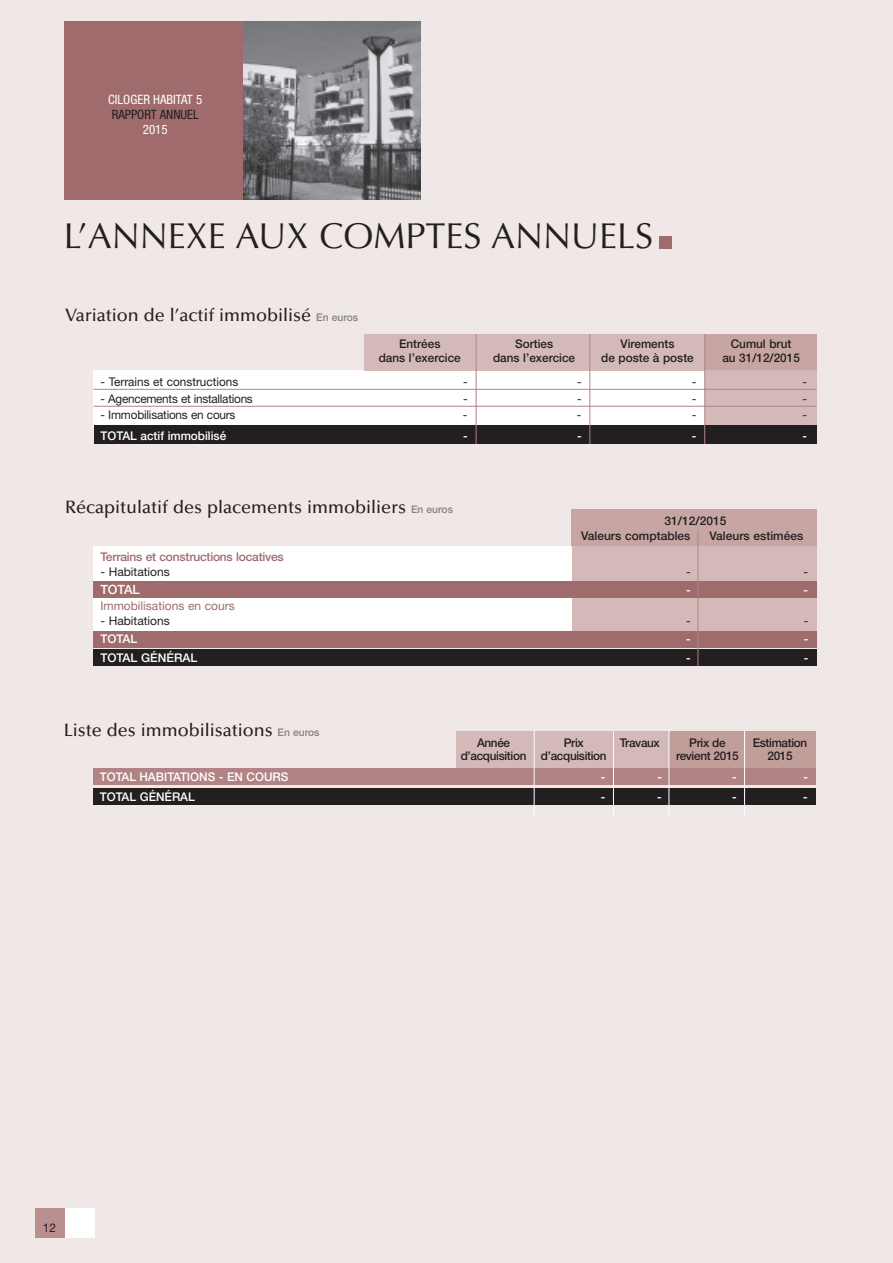
<style>
.page{position:relative;width:893px;height:1263px;background:#f0e7e7}
.page>*{position:absolute;margin:0;border:0;box-sizing:border-box;transform-origin:0 0}
.t1{font:36px "Optima";color:#231f20}
.t2{font:500 18px "Optima";color:#231f20}
.t3{font:condensed 12.9px "Helvetica Neue";color:#fff}
.t4{font:condensed 12.9px "Helvetica Neue";color:#231f20}
.t5{font:500 12.75px "Helvetica Neue";color:#fff}
.t6{font:500 12px "Helvetica Neue";color:#231f20}
.t7{font:12px "Helvetica Neue";letter-spacing:-.015em;color:#231f20}
.t8{font:500 12px "Helvetica Neue";color:#fff}
.t9{font:500 12px "Helvetica Neue";letter-spacing:-.03em;color:#231f20}
.t10{font:500 12px "Helvetica Neue";letter-spacing:-.015em;color:#9f6b6d}
.t11{font:12px "Helvetica Neue";color:#9f6b6d}
.s1{font-family:"Helvetica Neue";font-size:10.5px;color:#808285}
</style>
<div class="page">
<div style="left:571px;top:509px;width:246px;height:38px;background:#c6a5a2"></div>
<div style="left:571px;top:547px;width:246px;height:84px;background:#d3b9b7"></div>
<div style="left:705px;top:334px;width:111px;height:36px;background:#c6a5a2"></div>
<div style="left:704px;top:370px;width:112px;height:63px;background:#d3b9b7"></div>
<div style="left:94px;top:370px;width:611px;height:56px;background:#fff"></div>
<div style="left:364px;top:334px;width:341px;height:36px;background:#d3b9b7"></div>
<hr style="left:94px;top:406px;width:722px;height:1px;background:#b18384">
<hr style="left:94px;top:389px;width:722px;height:1px;background:#b18384">
<div style="left:94px;top:426px;width:722px;height:18px;background:#231f20"></div>
<hr style="left:476px;top:334px;width:1px;height:110px;background:#b18384">
<hr style="left:589px;top:334px;width:1px;height:110px;background:#b18384">
<hr style="left:704px;top:334px;width:1px;height:110px;background:#b18384">
<div style="left:94px;top:547px;width:478px;height:84px;background:#fff"></div>
<div style="left:94px;top:631px;width:723px;height:17px;background:#9f6b6d"></div>
<div style="left:94px;top:581px;width:723px;height:17px;background:#9f6b6d"></div>
<div style="left:94px;top:649px;width:723px;height:17px;background:#231f20"></div>
<hr style="left:698px;top:530px;width:1px;height:136px;background:#b18384">
<img style="left:242px;top:21px;width:179px;height:179px">
<div style="left:64px;top:21px;width:178px;height:179px;background:#9f6b6d"></div>
<div style="left:35px;top:1208px;width:30px;height:29px;background:#b98f8f"></div>
<div style="left:65px;top:1208px;width:29px;height:29px;background:#fff"></div>
<div style="left:659px;top:236px;width:12px;height:13px;background:#9f6b6d"></div>
<div style="left:456px;top:731px;width:213px;height:37px;background:#d3b9b7"></div>
<div style="left:669px;top:731px;width:147px;height:38px;background:#c29e9b"></div>
<div style="left:94px;top:788px;width:722px;height:17px;background:#231f20"></div>
<div style="left:94px;top:768px;width:722px;height:17px;background:#b18384"></div>
<hr style="left:744px;top:731px;width:1px;height:84px;background:#fff">
<hr style="left:669px;top:730px;width:1px;height:86px;background:#fff">
<hr style="left:613px;top:731px;width:1px;height:85px;background:#fff">
<hr style="left:534px;top:731px;width:1px;height:85px;background:#fff">
<p class="t3" style="left:108px;top:94px;width:96px">CILOGER HABITAT 5</p>
<p class="t4" style="left:112px;top:109px;width:89px">RAPPORT ANNUEL</p>
<p class="t3" style="left:143px;top:124px;width:26px">2015</p>
<h1 class="t1" style="left:64px;top:221px;width:591px">L’ANNEXE AUX COMPTES ANNUELS</h1>
<h2 class="t2" style="left:65px;top:308px;width:294px">Variation de l’actif immobilisé <span class="s1">En euros</span></h2>
<p class="t6" style="left:399px;top:339px;width:43px">Entrées</p>
<p class="t6" style="left:515px;top:339px;width:40px">Sorties</p>
<p class="t6" style="left:620px;top:339px;width:56px">Virements</p>
<p class="t6" style="left:731px;top:339px;width:62px">Cumul brut</p>
<p class="t6" style="left:379px;top:353px;width:84px">dans l’exercice</p>
<p class="t6" style="left:493px;top:353px;width:84px">dans l’exercice</p>
<p class="t6" style="left:601px;top:353px;width:94px">de poste à poste</p>
<p class="t6" style="left:722px;top:353px;width:79px">au 31/12/2015</p>
<p class="t7" style="left:101px;top:378px;width:139px">- Terrains et constructions</p>
<p class="t7" style="left:463px;top:378px;width:6px">-</p>
<p class="t7" style="left:577px;top:378px;width:6px">-</p>
<p class="t7" style="left:692px;top:378px;width:6px">-</p>
<p class="t7" style="left:802px;top:378px;width:6px">-</p>
<p class="t7" style="left:101px;top:394px;width:154px">- Agencements et installations</p>
<p class="t7" style="left:463px;top:394px;width:6px">-</p>
<p class="t7" style="left:577px;top:394px;width:6px">-</p>
<p class="t7" style="left:692px;top:394px;width:6px">-</p>
<p class="t7" style="left:802px;top:394px;width:6px">-</p>
<p class="t7" style="left:101px;top:411px;width:136px">- Immobilisations en cours</p>
<p class="t7" style="left:463px;top:411px;width:6px">-</p>
<p class="t7" style="left:577px;top:411px;width:6px">-</p>
<p class="t7" style="left:692px;top:411px;width:6px">-</p>
<p class="t7" style="left:802px;top:411px;width:6px">-</p>
<p class="t8" style="left:101px;top:431px;width:127px">TOTAL actif immobilisé</p>
<p class="t8" style="left:463px;top:431px;width:6px">-</p>
<p class="t8" style="left:577px;top:431px;width:6px">-</p>
<p class="t8" style="left:692px;top:431px;width:6px">-</p>
<p class="t8" style="left:802px;top:431px;width:6px">-</p>
<h2 class="t2" style="left:65px;top:499px;width:389px">Récapitulatif des placements immobiliers <span class="s1">En euros</span></h2>
<p class="t6" style="left:664px;top:516px;width:63px">31/12/2015</p>
<p class="t6" style="left:581px;top:531px;width:111px">Valeurs comptables</p>
<p class="t6" style="left:710px;top:531px;width:95px">Valeurs estimées</p>
<p class="t10" style="left:100px;top:552px;width:185px">Terrains et constructions locatives</p>
<p class="t7" style="left:100px;top:567px;width:71px">- Habitations</p>
<p class="t7" style="left:686px;top:567px;width:6px">-</p>
<p class="t7" style="left:804px;top:567px;width:6px">-</p>
<p class="t5" style="left:100px;top:585px;width:41px">TOTAL</p>
<p class="t8" style="left:686px;top:585px;width:6px">-</p>
<p class="t8" style="left:804px;top:585px;width:6px">-</p>
<p class="t11" style="left:100px;top:602px;width:136px">Immobilisations en cours</p>
<p class="t7" style="left:100px;top:617px;width:71px">- Habitations</p>
<p class="t7" style="left:686px;top:617px;width:6px">-</p>
<p class="t7" style="left:804px;top:617px;width:6px">-</p>
<p class="t8" style="left:100px;top:635px;width:39px">TOTAL</p>
<p class="t8" style="left:686px;top:635px;width:6px">-</p>
<p class="t8" style="left:804px;top:635px;width:6px">-</p>
<p class="t8" style="left:100px;top:653px;width:99px">TOTAL GÉNÉRAL</p>
<p class="t8" style="left:686px;top:653px;width:6px">-</p>
<p class="t8" style="left:804px;top:653px;width:6px">-</p>
<h2 class="t2" style="left:64px;top:723px;width:257px">Liste des immobilisations <span class="s1">En euros</span></h2>
<p class="t6" style="left:477px;top:738px;width:35px">Année</p>
<p class="t6" style="left:564px;top:738px;width:22px">Prix</p>
<p class="t9" style="left:620px;top:738px;width:42px">Travaux</p>
<p class="t6" style="left:689px;top:738px;width:38px">Prix de</p>
<p class="t9" style="left:753px;top:738px;width:56px">Estimation</p>
<p class="t9" style="left:461px;top:752px;width:148px">d’acquisition d’acquisition</p>
<p class="t9" style="left:676px;top:752px;width:64px">revient 2015</p>
<p class="t6" style="left:767px;top:752px;width:27px">2015</p>
<p class="t8" style="left:100px;top:773px;width:190px">TOTAL HABITATIONS - EN COURS</p>
<p class="t8" style="left:601px;top:773px;width:6px">-</p>
<p class="t8" style="left:657px;top:773px;width:6px">-</p>
<p class="t8" style="left:732px;top:773px;width:6px">-</p>
<p class="t8" style="left:803px;top:773px;width:6px">-</p>
<p class="t8" style="left:100px;top:793px;width:97px">TOTAL GÉNÉRAL</p>
<p class="t8" style="left:601px;top:793px;width:6px">-</p>
<p class="t8" style="left:657px;top:793px;width:6px">-</p>
<p class="t8" style="left:732px;top:793px;width:6px">-</p>
<p class="t8" style="left:803px;top:793px;width:6px">-</p>
<p class="t7" style="left:43px;top:1223px;width:15px">12</p>
</div>
